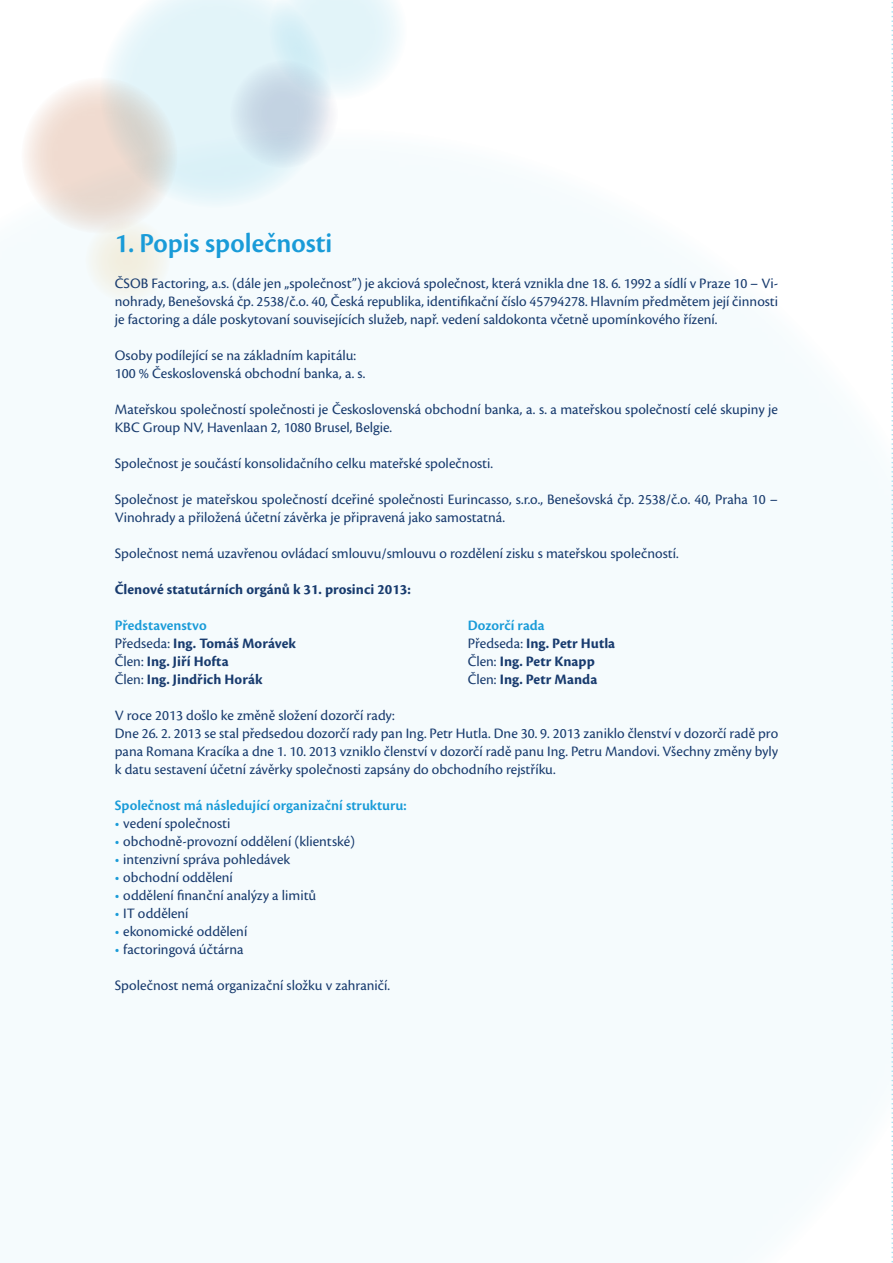
<style>
.page{position:relative;width:893px;height:1263px;background:#fff}
.page>*{position:absolute;margin:0;border:0;box-sizing:border-box;transform-origin:0 0}
.t1{font:28.5px "Cronos Pro Semibold Subh";color:#199bd8}
.t2{font:15px/18px "Cronos Pro";color:#183b6e}
.t3{font:700 15px/18px "Cronos Pro";letter-spacing:.005em;color:#183b6e}
.t4{font:600 15px "Cronos Pro";color:#199bd8}
.s1{font-weight:600;color:#199bd8}
.s2{font-weight:400}
.s3{color:#199bd8}
</style>
<div class="page">
<svg style="left:21px;top:77px;width:157px;height:157px"></svg>
<svg style="left:331px;top:0;width:69px;height:93px"></svg>
<svg style="left:99px;top:0;width:232px;height:128px;background:#e4f2f6"></svg>
<svg style="left:230px;top:60px;width:108px;height:108px;background:#d0e0eb"></svg>
<svg style="left:21px;top:128px;width:315px;height:173px;fill:#f5f8fa"></svg>
<svg style="left:891px;top:2px;width:2px;height:1261px"></svg>
<h1 class="t1" style="left:115px;top:227px;width:219px">1. Popis společnosti</h1>
<p class="t2" style="left:115px;top:274px;width:665px;text-align:justify">ČSOB Factoring, a.s. (dále jen „společnost”) je akciová společnost, která vznikla dne 18. 6. 1992 a sídlí v Praze 10 – Vi&shy;nohrady, Benešovská čp. 2538/č.o. 40, Česká republika, identifikační číslo 45794278. Hlavním předmětem její činnosti je factoring a dále poskytovaní souvisejících služeb, např. vedení saldokonta včetně upomínkového řízení.</p>
<p class="t2" style="left:115px;top:346px;width:252px">Osoby podílející se na základním kapitálu:<br>100 % Československá obchodní banka, a. s.</p>
<p class="t2" style="left:115px;top:400px;width:665px">Mateřskou společností společnosti je Československá obchodní banka, a. s. a mateřskou společností celé skupiny je<br>KBC Group NV, Havenlaan 2, 1080 Brusel, Belgie.</p>
<p class="t2" style="left:115px;top:454px;width:380px">Společnost je součástí konsolidačního celku mateřské společnosti.</p>
<p class="t2" style="left:115px;top:490px;width:665px">Společnost je mateřskou společností dceřiné společnosti Eurincasso, s.r.o., Benešovská čp. 2538/č.o. 40, Praha 10 –<br>Vinohrady a přiložená účetní závěrka je připravená jako samostatná.</p>
<p class="t2" style="left:115px;top:544px;width:565px">Společnost nemá uzavřenou ovládací smlouvu/smlouvu o rozdělení zisku s mateřskou společností.</p>
<p class="t3" style="left:115px;top:580px;width:297px">Členové statutárních orgánů k 31. prosinci 2013:</p>
<p class="t3" style="left:115px;top:616px;width:182px"><span class="s1">Představenstvo<br></span><span class="s2">Předseda:</span> Ing. Tomáš Morávek<br><span class="s2">Člen:</span> Ing. Jiří Hofta<br><span class="s2">Člen:</span> Ing. Jindřich Horák</p>
<p class="t3" style="left:468px;top:616px;width:149px"><span class="s1">Dozorčí rada<br></span><span class="s2">Předseda:</span> Ing. Petr Hutla<br><span class="s2">Člen:</span> Ing. Petr Knapp<br><span class="s2">Člen:</span> Ing. Petr Manda</p>
<p class="t2" style="left:115px;top:706px;width:665px">V roce 2013 došlo ke změně složení dozorčí rady:<br>Dne 26. 2. 2013 se stal předsedou dozorčí rady pan Ing. Petr Hutla. Dne 30. 9. 2013 zaniklo členství v dozorčí radě pro pana Romana Kracíka a dne 1. 10. 2013 vzniklo členství v dozorčí radě panu Ing. Petru Mandovi. Všechny změny byly k datu sestavení účetní závěrky společnosti zapsány do obchodního rejstříku.</p>
<p class="t4" style="left:115px;top:797px;width:293px">Společnost má následující organizační strukturu:</p>
<p class="t2" style="left:115px;top:814px;width:117px"><span class="s3">•</span> vedení společnosti</p>
<p class="t2" style="left:115px;top:832px;width:242px"><span class="s3">•</span> obchodně-provozní oddělení (klientské)</p>
<p class="t2" style="left:115px;top:850px;width:177px"><span class="s3">•</span> intenzivní správa pohledávek</p>
<p class="t2" style="left:115px;top:868px;width:120px"><span class="s3">•</span> obchodní oddělení</p>
<p class="t2" style="left:115px;top:886px;width:203px"><span class="s3">•</span> oddělení finanční analýzy a limitů</p>
<p class="t2" style="left:115px;top:904px;width:75px"><span class="s3">•</span> IT oddělení</p>
<p class="t2" style="left:115px;top:922px;width:134px"><span class="s3">•</span> ekonomické oddělení</p>
<p class="t2" style="left:115px;top:940px;width:130px"><span class="s3">•</span> factoringová účtárna</p>
<p class="t2" style="left:115px;top:976px;width:277px">Společnost nemá organizační složku v zahraničí.</p>
</div>
